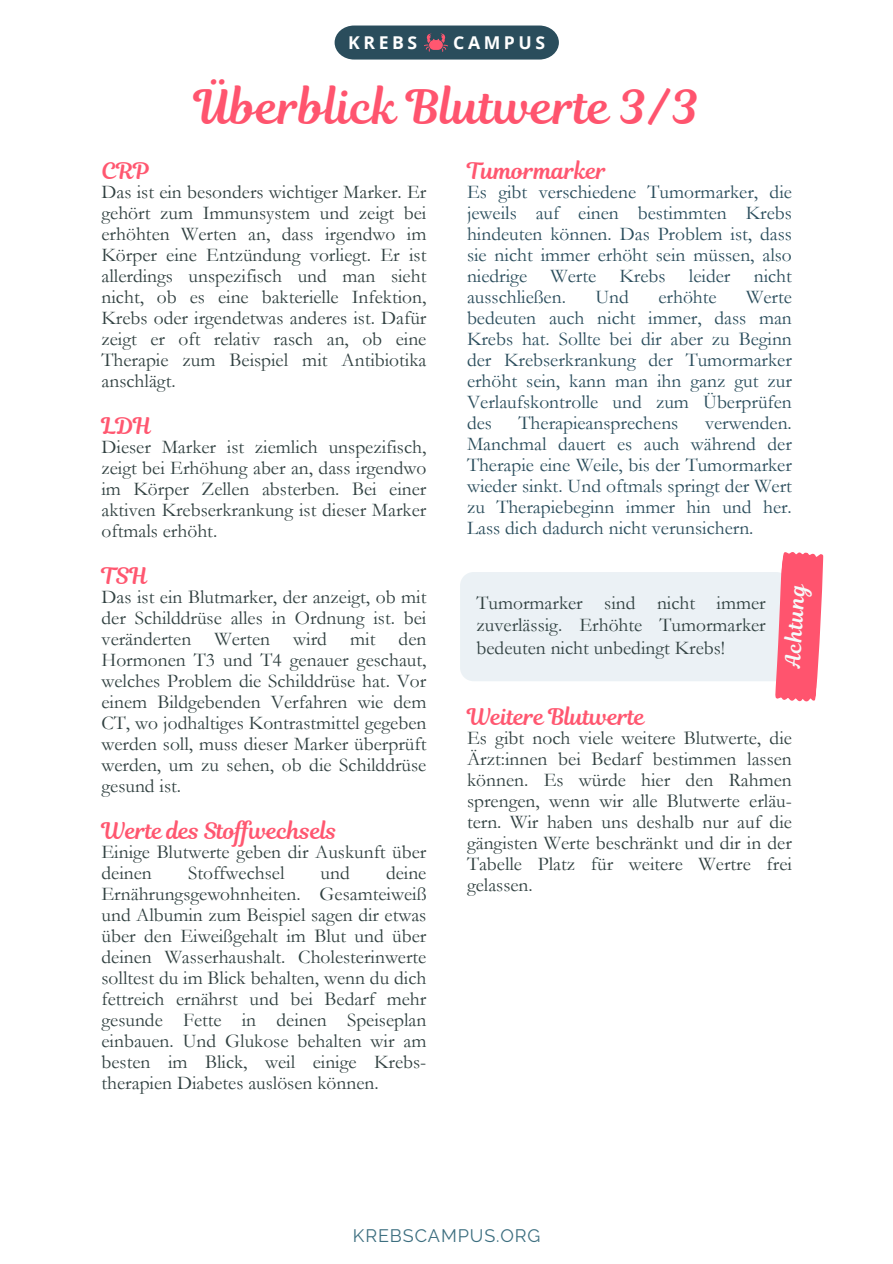
<style>
.page{position:relative;width:893px;height:1264px;background:#fff}
.page>*{position:absolute;margin:0;border:0;box-sizing:border-box;transform-origin:0 0}
.t1{font:46.5px "RTL Romman Regular";letter-spacing:.01em;color:#ff546e}
.t2{font:22.5px "RTL Romman Regular";color:#ff5770}
.t3{font:21px "RTL Romman Regular";color:#f5fafa}
.t4{font:19.5px/21px "Garamond";color:#304040;text-align:justify}
.t5{font:19.5px/21px "Garamond";color:#2a4d5c;text-align:justify}
.t6{font:18px "Raleway";letter-spacing:.05em;color:#3d6f80}
.t7{font:700 17.7px "Open Sans";letter-spacing:.2em;color:#fff}
</style>
<div class="page">
<svg style="left:334px;top:26px;width:225px;height:34px;background:#3a5664"></svg>
<svg style="left:460px;top:552px;width:364px;height:150px"></svg>
<h3 class="t7" style="left:348px;top:30px;width:70px">KREBS</h3>
<h3 class="t7" style="left:453px;top:30px;width:93px">CAMPUS</h3>
<h2 class="t1" style="left:194px;top:74px;width:506px">Überblick Blutwerte 3/3</h2>
<h2 class="t2" style="left:101px;top:155px;width:49px">CRP</h2>
<h2 class="t4" style="left:101px;top:181px;width:326px">Das ist ein besonders wichtiger Marker. Er gehört zum Immunsystem und zeigt bei erhöhten Werten an, dass irgendwo im Körper eine Entzündung vorliegt. Er ist allerdings unspezifisch und man sieht nicht, ob es eine bakterielle Infektion, Krebs oder irgendetwas anderes ist. Dafür zeigt er oft relativ rasch an, ob eine Therapie zum Beispiel mit Antibiotika anschlägt.</h2>
<h2 class="t2" style="left:101px;top:410px;width:51px">LDH</h2>
<h2 class="t4" style="left:101px;top:436px;width:326px">Dieser Marker ist ziemlich unspezifisch, zeigt bei Erhöhung aber an, dass irgendwo im Körper Zellen absterben. Bei einer aktiven Krebserkrankung ist dieser Marker oftmals erhöht.</h2>
<h2 class="t2" style="left:101px;top:560px;width:47px">TSH</h2>
<h2 class="t4" style="left:101px;top:586px;width:326px">Das ist ein Blutmarker, der anzeigt, ob mit der Schilddrüse alles in Ordnung ist. bei veränderten Werten wird mit den Hormonen T3 und T4 genauer geschaut, welches Problem die Schilddrüse hat. Vor einem Bildgebenden Verfahren wie dem CT, wo jodhaltiges Kontrastmittel gegeben werden soll, muss dieser Marker überprüft werden, um zu sehen, ob die Schilddrüse gesund ist.</h2>
<h2 class="t2" style="left:101px;top:815px;width:237px">Werte des Stof wechsels</h2>
<h2 class="t4" style="left:101px;top:841px;width:326px">Einige Blutwerte geben dir Auskunft über deinen</h2>
<h2 class="t4" style="left:101px;top:862px;width:326px;text-indent:284px">deine Ernährungsgewohnheiten. Gesamteiweiß und Albumin zum Beispiel sagen dir etwas über den Eiweißgehalt im Blut und über deinen Wasserhaushalt. Cholesterinwerte solltest du im Blick behalten, wenn du dich fettreich ernährst und bei Bedarf mehr gesunde Fette in deinen Speiseplan einbauen. Und Glukose behalten wir am besten im Blick, weil einige Krebs&shy;therapien Diabetes auslösen können.</h2>
<h2 class="t4" style="left:188px;top:862px;width:98px">Stoffwechsel</h2>
<h2 class="t4" style="left:320px;top:862px;width:31px">und</h2>
<p class="t2" style="left:467px;top:155px;width:141px">Tumormarker</p>
<p class="t5" style="left:467px;top:181px;width:326px">Es gibt verschiedene Tumormarker, die jeweils auf einen bestimmten Krebs hindeuten können. Das Problem ist, dass sie nicht immer erhöht sein müssen, also niedrige Werte Krebs leider nicht ausschließen.</p>
<p class="t5" style="left:595px;top:286px;width:35px">Und</p>
<p class="t5" style="left:658px;top:286px;width:60px">erhöhte</p>
<p class="t5" style="left:467px;top:286px;width:326px;text-indent:279px">Werte bedeuten auch nicht immer, dass man Krebs hat. Sollte bei dir aber zu Beginn der Krebserkrankung der Tumormarker erhöht sein, kann man ihn ganz gut zur Verlaufskontrolle und zum Überprüfen des</p>
<p class="t5" style="left:467px;top:412px;width:326px;text-indent:238px">verwenden.<br>Manchmal dauert es auch während der Therapie eine Weile, bis der Tumormarker wieder sinkt. Und oftmals springt der Wert zu Therapiebeginn immer hin und her.<br>Lass dich dadurch nicht verunsichern.</p>
<p class="t5" style="left:518px;top:412px;width:161px">Therapieansprechens</p>
<h2 class="t4" style="left:476px;top:591px;width:291px;line-height:22.5px">Tumormarker sind nicht immer zuverlässig. Erhöhte Tumormarker bedeuten nicht unbedingt Krebs!</h2>
<p class="t3" style="left:778px;top:666px;width:85px;rotate:-87deg">Achtung</p>
<h1 class="t2" style="left:467px;top:701px;width:179px">Weitere Blutwerte</h1>
<h1 class="t4" style="left:467px;top:727px;width:326px">Es gibt noch viele weitere Blutwerte, die Ärzt:innen bei Bedarf bestimmen lassen können. Es würde hier den Rahmen sprengen, wenn wir alle Blutwerte erläu&shy;tern. Wir haben uns deshalb nur auf die gängisten Werte beschränkt und dir in der Tabelle Platz für weitere Wertre frei gelassen.</h1>
<h2 class="t6" style="left:353px;top:1224px;width:189px">KREBSCAMPUS.ORG</h2>
</div>
